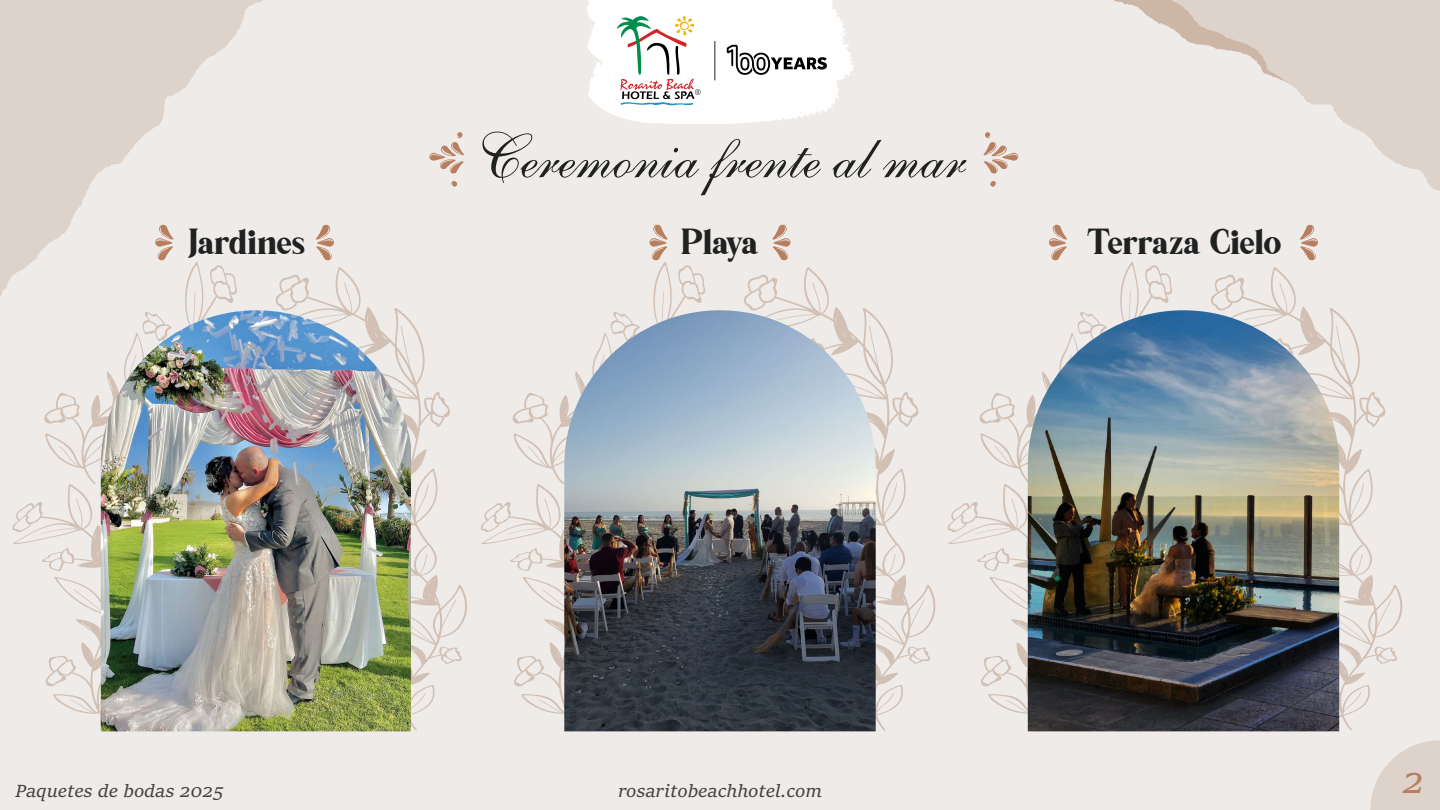
<style>
.page{position:relative;width:1440px;height:810px;background:#eeebe9}
.page>*{position:absolute;margin:0;border:0;box-sizing:border-box;transform-origin:0 0}
.t1{font:61.5px "English 111 Vivace BT";color:#202222}
.t2{font:41.25px "Backslash";color:#202222}
.t3{font:italic 38.25px "Sitka Text";color:#b87f5e}
.t4{font:italic 18.98px "Sitka Text";color:#444}
</style>
<div class="page">
<svg style="left:275px;top:267px;width:175px;height:269px"></svg>
<svg style="left:411px;top:536px;width:56px;height:195px"></svg>
<svg style="left:744px;top:267px;width:175px;height:269px"></svg>
<svg style="left:876px;top:536px;width:60px;height:195px"></svg>
<svg style="left:1211px;top:267px;width:174px;height:269px"></svg>
<svg style="left:1339px;top:536px;width:63px;height:195px"></svg>
<img style="left:101px;top:310px;width:310px;height:421px">
<img style="left:564px;top:310px;width:312px;height:421px">
<img style="left:1028px;top:310px;width:311px;height:421px">
<svg style="left:0;top:0;width:293px;height:299px;fill:#ded3ca"></svg>
<svg style="left:1133px;top:0;width:307px;height:191px"></svg>
<svg style="left:1370px;top:740px;width:70px;height:70px"></svg>
<img style="left:947px;top:224px;width:225px;height:497px">
<svg style="left:1300px;top:224px;width:18px;height:37px"></svg>
<svg style="left:481px;top:224px;width:224px;height:497px"></svg>
<svg style="left:772px;top:224px;width:19px;height:37px"></svg>
<img style="left:12px;top:224px;width:225px;height:497px">
<svg style="left:316px;top:224px;width:18px;height:37px"></svg>
<svg style="left:990px;top:181px;width:7px;height:6px"></svg>
<svg style="left:983px;top:132px;width:35px;height:42px"></svg>
<svg style="left:451px;top:181px;width:6px;height:6px"></svg>
<svg style="left:429px;top:132px;width:35px;height:42px"></svg>
<svg style="left:587px;top:0;width:267px;height:124px;background:#eeeeed"></svg>
<hr style="left:715px;top:41px;width:1px;height:39px;background:#221e20">
<h1 class="t1" style="left:475px;top:119px;width:492px">Ceremonia frente al mar</h1>
<h2 class="t2" style="left:188px;top:219px;width:119px">Jardines</h2>
<h2 class="t2" style="left:681px;top:219px;width:79px">Playa</h2>
<h2 class="t2" style="left:1087px;top:219px;width:196px">Terraza Cielo</h2>
<p class="t4" style="left:15px;top:777px;width:210px">Paquetes de bodas 2025</p>
<p class="t4" style="left:618px;top:777px;width:205px">rosaritobeachhotel.com</p>
<h3 class="t3" style="left:1403px;top:752px;width:23px">2</h3>
</div>
